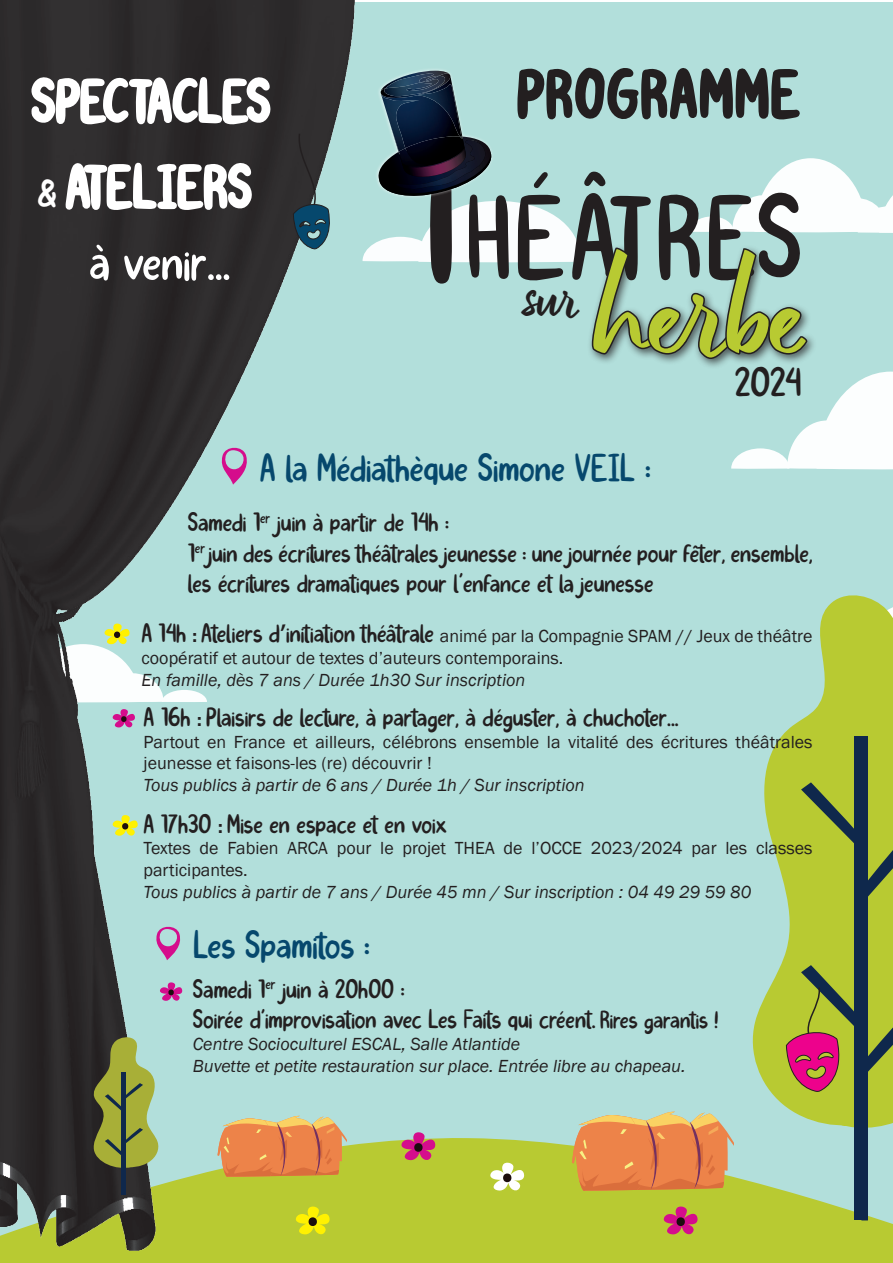
<style>
.page{position:relative;width:893px;height:1263px;background:#fff}
.page>*{position:absolute;margin:0;border:0;box-sizing:border-box;transform-origin:0 0}
.t1{font:181.5px "Soda Land";color:#231f20}
.t2{font:114.45px "jullian Personal Use Only";color:#b8ca32;scale:.92 1}
.t3{font:113.7px "Soda Land";letter-spacing:.04em;color:#231f20}
.t4{font:63px "Soda Land";letter-spacing:.05em;color:#231f20}
.t5{font:57px "Soda Land";letter-spacing:.02em;color:#fff}
.t6{font:51px "Soda Land";color:#fff}
.t7{font:49.05px "jullian Personal Use Only";color:#231f20;scale:.92 1}
.t8{font:39px "Soda Land";color:#231f20}
.t9{font:37.5px "Soda Land";color:#06486d}
.t10{font:25.5px/30.6px "Soda Land";color:#231f20}
.t11{font:18px/21.6px "Franklin Gothic";color:#231f20}
.t12{font:italic 18px "Franklin Gothic";color:#231f20}
.s1{font-size:36px}
.s2{font-size:105px}
.s3{font-family:"Soda Land";font-size:25.5px}
.s4{font-weight:600}
.s5{font-family:"Myriad Pro";font-weight:600;font-size:25.5px}
.s6{font-family:"Franklin Gothic";font-weight:600;font-size:18px}
.s7{font-size:24px}
</style>
<div class="page">
<div style="left:0;top:2px;width:893px;height:1261px;background:#b2dfdb"></div>
<div style="left:364px;top:1138px;width:529px;height:125px;background:#b8ca32"></div>
<svg style="left:748px;top:595px;width:145px;height:545px;fill:#b8ca32"></svg>
<div style="left:855px;top:736px;width:13px;height:484px;background:#0f284c"></div>
<svg style="left:801px;top:782px;width:92px;height:122px"></svg>
<img style="left:0;top:0;width:364px;height:1263px">
<svg style="left:664px;top:1206px;width:34px;height:29px"></svg>
<svg style="left:91px;top:1036px;width:69px;height:158px"></svg>
<svg style="left:296px;top:1206px;width:34px;height:29px"></svg>
<svg style="left:293px;top:132px;width:40px;height:117px"></svg>
<svg style="left:218px;top:1115px;width:129px;height:62px;background:#e0945b"></svg>
<svg style="left:572px;top:1111px;width:162px;height:80px;background:#e0945b"></svg>
<svg style="left:352px;top:0;width:541px;height:470px"></svg>
<svg style="left:160px;top:982px;width:22px;height:19px"></svg>
<svg style="left:113px;top:815px;width:25px;height:21px"></svg>
<svg style="left:30px;top:0;width:242px;height:126px;background:#4c4a4a"></svg>
<svg style="left:64px;top:160px;width:190px;height:52px;background:#797879"></svg>
<svg style="left:113px;top:709px;width:22px;height:19px"></svg>
<svg style="left:0;top:623px;width:207px;height:80px"></svg>
<svg style="left:490px;top:1162px;width:34px;height:29px"></svg>
<svg style="left:401px;top:1132px;width:34px;height:29px"></svg>
<svg style="left:786px;top:924px;width:107px;height:296px"></svg>
<svg style="left:219px;top:445px;width:31px;height:40px"></svg>
<svg style="left:154px;top:924px;width:29px;height:36px"></svg>
<p class="t5" style="left:32px;top:63px;width:240px">SPECTACLES</p>
<p class="t4" style="left:518px;top:52px;width:283px">PROGRAMME</p>
<p class="t5" style="left:37px;top:149px;width:216px"><span class="s1">&amp;</span> ATELIERS</p>
<p class="t6" style="left:89px;top:228px;width:143px">à venir...</p>
<p class="t1" style="left:405px;top:94px;width:55px">T</p>
<p class="t3" style="left:467px;top:161px;width:337px">HÉÂTRES</p>
<p class="t2" style="left:594px;top:247px;width:227px"><span class="s2">h</span>er<span class="s2">b</span>e</p>
<p class="t7" style="left:524px;top:270px;width:60px">sur</p>
<p class="t8" style="left:735px;top:356px;width:68px">2024</p>
<p class="t9" style="left:260px;top:443px;width:392px">A la Médiathèque Simone VEIL :</p>
<p class="t10" style="left:188px;top:509px;width:263px">Samedi 1<sup>er</sup> juin à partir de 14h :</p>
<p class="t10" style="left:188px;top:539px;width:626px">1<sup>er</sup> juin des écritures théâtrales jeunesse : une journée pour fêter, ensemble, les écritures dramatiques pour l'enfance et la jeunesse</p>
<p class="t11" style="left:142px;top:626px;width:672px"><span class="s3">A 14h</span> <span class="s4">:</span> <span class="s3">Ateliers d</span><span class="s5">’</span><span class="s3">initiation théâtrale</span> animé par la Compagnie SPAM // Jeux de théâtre coopératif et autour de textes d’auteurs contemporains.</p>
<p class="t12" style="left:142px;top:668px;width:385px">En famille, dès 7 ans / Durée 1h30 Sur inscription</p>
<p class="t10" style="left:144px;top:704px;width:537px">A 16h <span class="s6">:</span> Plaisirs de lecture, à partager, à déguster, à chuchoter...</p>
<p class="t11" style="left:144px;top:731px;width:670px">Partout en France et ailleurs, célébrons ensemble la vitalité des écritures théâtrales jeunesse et faisons-les (re) découvrir !</p>
<p class="t12" style="left:144px;top:774px;width:443px">Tous publics à partir de 6 ans / Durée 1h / Sur inscription</p>
<p class="t10" style="left:143px;top:810px;width:305px">A 17h30 <span class="s6">:</span> Mise en espace et en voix</p>
<p class="t11" style="left:143px;top:838px;width:671px">Textes de Fabien ARCA pour le projet THEA de l’OCCE 2023/2024 par les classes participantes.</p>
<p class="t12" style="left:143px;top:880px;width:609px">Tous publics à partir de 7 ans / Durée 45 mn / Sur inscription : 04 49 29 59 80</p>
<p class="t9" style="left:194px;top:920px;width:178px">Les Spamitos :</p>
<p class="t10" style="left:193px;top:975px;width:213px">Samedi 1<sup>er</sup> juin à 20h00 :</p>
<p class="t10" style="left:193px;top:1006px;width:527px">Soirée d'improvisation avec Les Faits qui créent. <span class="s7">Rires garantis !</span></p>
<p class="t12" style="left:193px;top:1032px;width:329px">Centre Socioculturel ESCAL, Salle Atlantide</p>
<p class="t12" style="left:193px;top:1054px;width:494px">Buvette et petite restauration sur place. Entrée libre au chapeau.</p>
</div>
